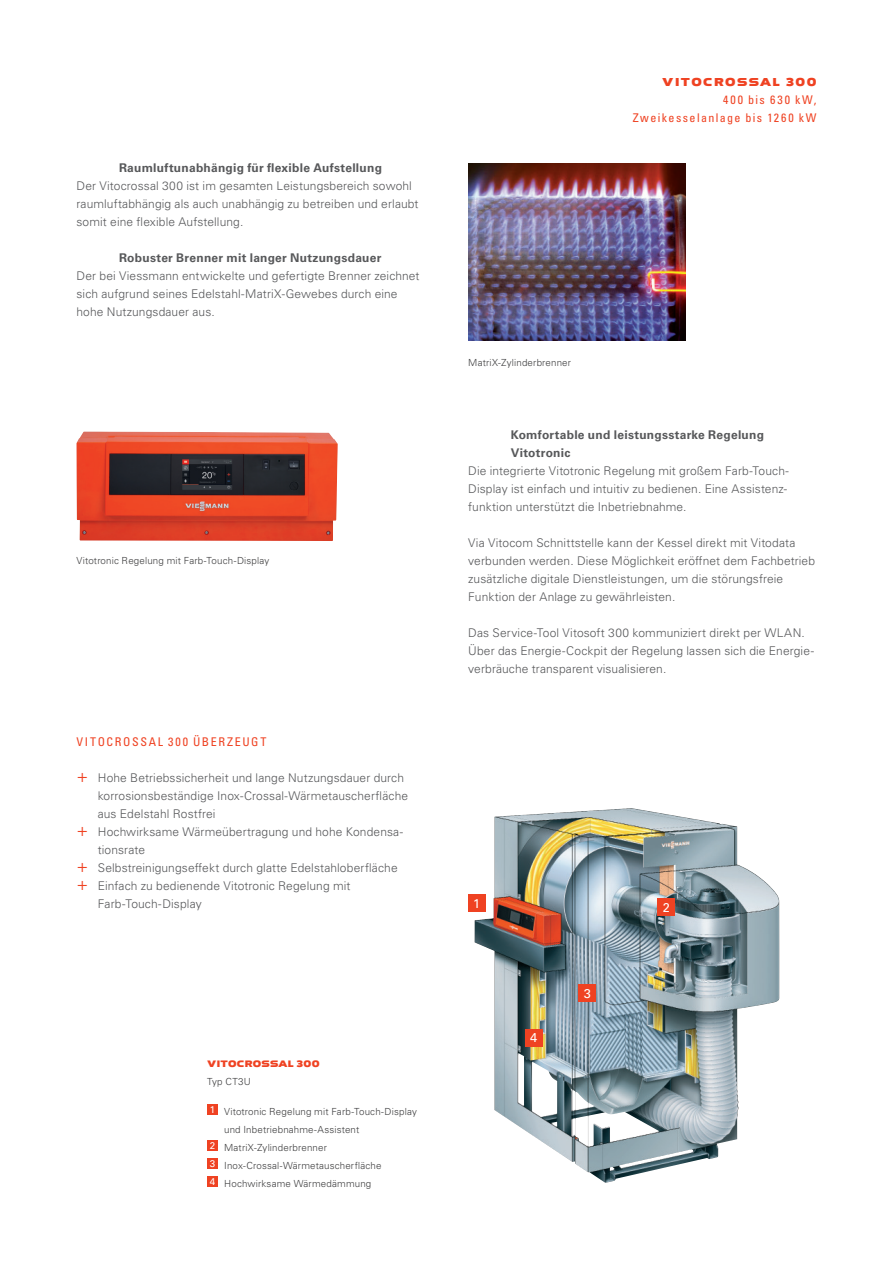
<style>
.page{position:relative;width:893px;height:1263px;background:#fff}
.page>*{position:absolute;margin:0;border:0;box-sizing:border-box;transform-origin:0 0}
.Copy___Univers_55_Pr{font:12.75px "Univers LTCYR 55 Roman";color:#fff}
.Copy___Univers_Light{font:300 12px/18px "Univers LTCYR 45";letter-spacing:.01em;color:#57585a}
.Zwischenheadline___U{font:700 12px/18px "Univers LTCYR 65";letter-spacing:.02em;color:#57585a}
.Copy___Univers_Light-2{font:condensed 12px "Univers LTCYR 57";letter-spacing:.12em;color:#ef4222}
.Headline_Vorteilstex{font:condensed 12px "Univers LTCYR 57";letter-spacing:.14em;color:#ef4222}
.Kopfzeile___Univers{font:700 12px "Viessmann";letter-spacing:.11em;color:#ef4222}
.Copy___Univers_Light-3{font:condensed 12px "Univers LTCYR 57";letter-spacing:.16em;color:#ef4222}
.Illustration_Legende{font:300 9.75px "Univers LTCYR 45";letter-spacing:.015em;color:#3e3e3f}
.Produktschnitt_Besch{font:300 9.75px/18px "Univers LTCYR 45";letter-spacing:.015em;color:#3e3e3f}
.Bildunterschriften{font:300 9.75px "Univers LTCYR 45";letter-spacing:.015em;color:#3e3e3f}
.Illustration_Legende-2{font:700 9.75px "Viessmann";letter-spacing:.02em;color:#ef4222}
.Zeichenerklärung_Pro{font:9.75px "Univers LTCYR 55 Roman";color:#fff}
.s1{font-size:18px;color:#ef4222}
</style>
<div class="page">
<img style="left:77px;top:431px;width:261px;height:110px">
<img style="left:475px;top:808px;width:304px;height:375px">
<div style="left:468px;top:894px;width:17px;height:17px;background:#ef4222"></div>
<div style="left:658px;top:899px;width:17px;height:17px;background:#ef4222"></div>
<div style="left:579px;top:985px;width:17px;height:17px;background:#ef4222"></div>
<div style="left:207px;top:1104px;width:11px;height:11px;background:#ef4222"></div>
<div style="left:207px;top:1140px;width:11px;height:11px;background:#ef4222"></div>
<div style="left:207px;top:1158px;width:11px;height:11px;background:#ef4222"></div>
<div style="left:207px;top:1176px;width:11px;height:11px;background:#ef4222"></div>
<div style="left:525px;top:1029px;width:17px;height:17px;background:#ef4222"></div>
<img style="left:468px;top:164px;width:218px;height:177px">
<p class="Zwischenheadline___U" style="left:119px;top:159px;width:264px">Raumluftunabhängig für flexible Aufstellung</p>
<p class="Copy___Univers_Light" style="left:77px;top:177px;width:344px">Der Vitocrossal 300 ist im gesamten Leistungsbereich sowohl raumluftabhängig als auch unabhängig zu betreiben und erlaubt somit eine flexible Aufstellung.</p>
<p class="Zwischenheadline___U" style="left:119px;top:249px;width:264px">Robuster Brenner mit langer Nutzungsdauer</p>
<p class="Copy___Univers_Light" style="left:77px;top:267px;width:345px">Der bei Viessmann entwickelte und gefertigte Brenner zeichnet sich aufgrund seines Edelstahl-MatriX-Gewebes durch eine hohe Nutzungsdauer aus.</p>
<p class="Bildunterschriften" style="left:77px;top:554px;width:194px">Vitotronic Regelung mit Farb-Touch-Display</p>
<p class="Headline_Vorteilstex" style="left:77px;top:734px;width:191px">VITOCROSSAL 300 ÜBERZEUGT</p>
<p class="Copy___Univers_Light" style="left:98px;top:769px;width:312px;text-indent:-21px"><span class="s1">+</span> Hohe Betriebssicherheit und lange Nutzungsdauer durch korrosionsbeständige Inox-Crossal-Wärmetauscherfläche aus Edelstahl Rostfrei</p>
<p class="Copy___Univers_Light" style="left:98px;top:823px;width:307px;text-indent:-21px"><span class="s1">+</span> Hochwirksame Wärmeübertragung und hohe Kondensa&shy;tionsrate</p>
<p class="Copy___Univers_Light" style="left:77px;top:859px;width:323px"><span class="s1">+</span> Selbstreinigungseffekt durch glatte Edelstahloberfläche</p>
<p class="Copy___Univers_Light" style="left:98px;top:877px;width:254px;text-indent:-21px"><span class="s1">+</span> Einfach zu bedienende Vitotronic Regelung mit<br>Farb-Touch-Display</p>
<p class="Illustration_Legende-2" style="left:207px;top:1057px;width:114px">VITOCROSSAL 300</p>
<p class="Illustration_Legende" style="left:207px;top:1075px;width:45px">Typ CT3U</p>
<p class="Zeichenerklärung_Pro" style="left:210px;top:1103px;width:7px">1</p>
<p class="Produktschnitt_Besch" style="left:224px;top:1102px;width:194px">Vitotronic Regelung mit Farb-Touch-Display und Inbetriebnahme-Assistent</p>
<p class="Zeichenerklärung_Pro" style="left:210px;top:1139px;width:7px">2</p>
<p class="Illustration_Legende" style="left:224px;top:1141px;width:104px">MatriX-Zylinderbrenner</p>
<p class="Zeichenerklärung_Pro" style="left:210px;top:1157px;width:7px">3</p>
<p class="Illustration_Legende" style="left:224px;top:1159px;width:159px">Inox-Crossal-Wärmetauscherfläche</p>
<p class="Zeichenerklärung_Pro" style="left:210px;top:1175px;width:7px">4</p>
<p class="Illustration_Legende" style="left:224px;top:1177px;width:149px">Hochwirksame Wärmedämmung</p>
<p class="Kopfzeile___Univers" style="left:662px;top:73px;width:156px">VITOCROSSAL 300</p>
<p class="Copy___Univers_Light-3" style="left:723px;top:92px;width:95px">400 bis 630 kW,</p>
<p class="Copy___Univers_Light-2" style="left:633px;top:110px;width:185px">Zweikesselanlage bis 1260 kW</p>
<p class="Bildunterschriften" style="left:468px;top:356px;width:104px">MatriX-Zylinderbrenner</p>
<p class="Zwischenheadline___U" style="left:511px;top:425px;width:255px">Komfortable und leistungsstarke Regelung<br>Vitotronic</p>
<p class="Copy___Univers_Light" style="left:468px;top:462px;width:322px">Die integrierte Vitotronic Regelung mit großem Farb-Touch-<br>Display ist einfach und intuitiv zu bedienen. Eine Assistenz--- funktion unterstützt die Inbetriebnahme.</p>
<p class="Copy___Univers_Light" style="left:468px;top:534px;width:348px">Via Vitocom Schnittstelle kann der Kessel direkt mit Vitodata verbunden werden. Diese Möglichkeit eröffnet dem Fachbetrieb zusätzliche digitale Dienstleistungen, um die störungsfreie Funktion der Anlage zu gewährleisten.</p>
<p class="Copy___Univers_Light" style="left:468px;top:624px;width:347px">Das Service-Tool Vitosoft 300 kommuniziert direkt per WLAN.<br>Über das Energie-Cockpit der Regelung lassen sich die Energie&shy;verbräuche transparent visualisieren.</p>
<p class="Copy___Univers_55_Pr" style="left:473px;top:894px;width:9px">1</p>
<p class="Copy___Univers_55_Pr" style="left:663px;top:898px;width:9px">2</p>
<p class="Copy___Univers_55_Pr" style="left:530px;top:1029px;width:9px">4</p>
<p class="Copy___Univers_55_Pr" style="left:584px;top:985px;width:9px">3</p>
</div>
